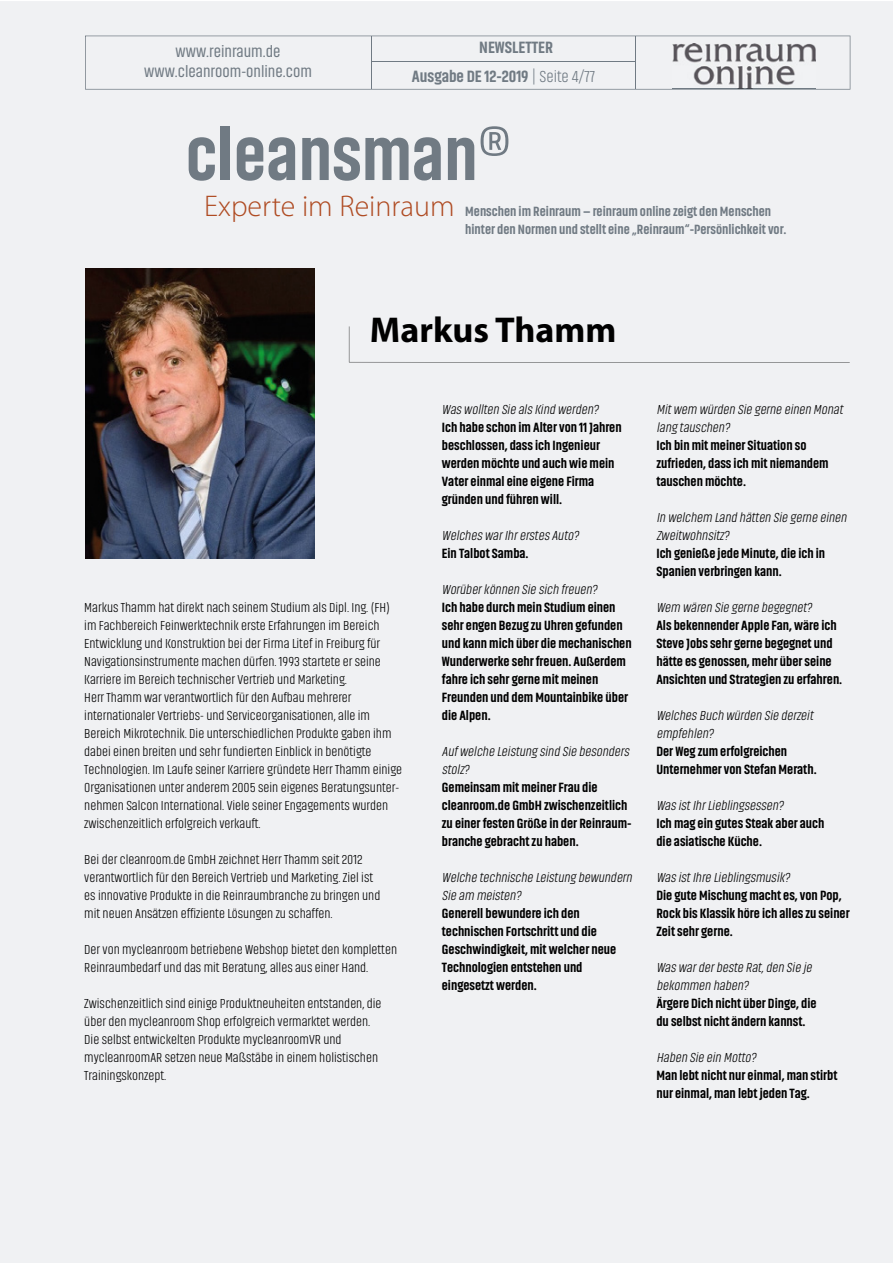
<style>
.page{position:relative;width:893px;height:1263px;background:#fff}
.page>*{position:absolute;margin:0;border:0;box-sizing:border-box;transform-origin:0 0}
.t1{font:800 72px "Akhand";color:#707a83}
.t2{font:700 36px "Myriad Pro";color:#000}
.t3{font:300 30px "Myriad Pro";color:#af4b22}
.t4{font:16.5px/19.8px "Akhand";color:#707a83;text-align:center}
.t5{font:800 16.5px "Akhand";color:#707a83}
.t6{font:300 13.5px/18px "Akhand";color:#000}
.t7{font:800 13.5px/18px "Akhand";color:#000}
.t8{font:italic 300 13.5px/18px "Akhand";color:#000}
.t9{font:800 13.5px/18px "Akhand";color:#707a83}
.s1{font-weight:300}
</style>
<div class="page">
<div style="left:0;top:1px;width:893px;height:1262px;background:#f0f1f3"></div>
<div style="left:85px;top:36px;width:765px;height:54px;background:#f0f1f3"></div>
<img style="left:673px;top:43px;width:143px;height:46px">
<img style="left:673px;top:89px;width:143px;height:1px">
<hr style="left:635px;top:36px;width:1px;height:53px;background:#707a83">
<hr style="left:371px;top:36px;width:1px;height:53px;background:#707a83">
<hr style="left:371px;top:61px;width:265px;height:1px;background:#707a83">
<div style="left:349px;top:326px;width:501px;height:37px;background:#f0f1f3"></div>
<img style="left:86px;top:269px;width:229px;height:289px">
<p class="t4" style="left:144px;top:42px;width:169px">www.reinraum.de www.cleanroom-online.com</p>
<p class="t5" style="left:479px;top:39px;width:75px">NEWSLETTER</p>
<p class="t5" style="left:412px;top:67px;width:185px">Ausgabe DE 12-2019 <span class="s1">| Seite 4/77</span></p>
<h1 class="t1" style="left:186px;top:117px;width:327px">cleansman<span class="s1">®</span></h1>
<h3 class="t3" style="left:204px;top:188px;width:252px">Experte im Reinraum</h3>
<p class="t9" style="left:465px;top:202px;width:323px">Menschen im Reinraum – reinraum online zeigt den Menschen hinter den Normen und stellt eine „Reinraum“-Persönlichkeit vor.</p>
<h2 class="t2" style="left:370px;top:306px;width:248px">Markus Thamm</h2>
<p class="t6" style="left:84px;top:599px;width:319px">Markus Thamm hat direkt nach seinem Studium als Dipl. Ing. (FH) im Fachbereich Feinwerktechnik erste Erfahrungen im Bereich Entwicklung und Konstruktion bei der Firma Litef in Freiburg für Navigationsinstrumente machen dürfen. 1993 startete er seine Karriere im Bereich technischer Vertrieb und Marketing.<br>Herr Thamm war verantwortlich für den Aufbau mehrerer internationaler Vertriebs- und Serviceorganisationen, alle im Bereich Mikrotechnik. Die unterschiedlichen Produkte gaben ihm dabei einen breiten und sehr fundierten Einblick in benötigte Technologien. Im Laufe seiner Karriere gründete Herr Thamm einige Organisationen unter anderem 2005 sein eigenes Beratungsunter&shy;nehmen Salcon International. Viele seiner Engagements wurden zwischenzeitlich erfolgreich verkauft.</p>
<p class="t6" style="left:84px;top:850px;width:298px">Bei der cleanroom.de GmbH zeichnet Herr Thamm seit 2012 verantwortlich für den Bereich Vertrieb und Marketing. Ziel ist es innovative Produkte in die Reinraumbranche zu bringen und mit neuen Ansätzen effiziente Lösungen zu schaffen.</p>
<p class="t6" style="left:84px;top:940px;width:314px">Der von mycleanroom betriebene Webshop bietet den kompletten<br>Reinraumbedarf und das mit Beratung, alles aus einer Hand.</p>
<p class="t6" style="left:84px;top:994px;width:299px">Zwischenzeitlich sind einige Produktneuheiten entstanden, die über den mycleanroom Shop erfolgreich vermarktet werden.<br>Die selbst entwickelten Produkte mycleanroomVR und mycleanroomAR setzen neue Maßstäbe in einem holistischen Trainingskonzept.</p>
<p class="t8" style="left:442px;top:401px;width:161px">Was wollten Sie als Kind werden?</p>
<p class="t7" style="left:442px;top:418px;width:181px">Ich habe schon im Alter von 11 Jahren beschlossen, dass ich Ingenieur werden möchte und auch wie mein<br>Vater einmal eine eigene Firma gründen und führen will.</p>
<p class="t8" style="left:442px;top:527px;width:141px">Welches warIhrerstes Auto?</p>
<p class="t7" style="left:442px;top:544px;width:88px">Ein Talbot Samba.</p>
<p class="t8" style="left:442px;top:581px;width:159px">Worüberkönnen Sie sich freuen?</p>
<p class="t7" style="left:442px;top:598px;width:191px">Ich habe durch mein Studium einen sehr engen Bezug zu Uhren gefunden und kann mich über die mechanischen<br>Wunderwerke sehr freuen. Außerdem fahre ich sehr gerne mit meinen<br>Freunden und dem Mountainbike über die Alpen.</p>
<p class="t8" style="left:442px;top:743px;width:191px">Aufwelche Leistung sind Sie besonders stolz?</p>
<p class="t7" style="left:442px;top:778px;width:191px">Gemeinsam mit meiner Frau die cleanroom.de GmbH zwischenzeitlich zu einer festen Größe in der Reinraum&shy;branche gebracht zu haben.</p>
<p class="t8" style="left:442px;top:869px;width:194px">Welche technische Leistung bewundern<br>Sie am meisten?</p>
<p class="t7" style="left:442px;top:904px;width:176px">Generell bewundere ich den technischen Fortschritt und die<br>Geschwindigkeit, mit welcher neue<br>Technologien entstehen und eingesetzt werden.</p>
<p class="t8" style="left:656px;top:401px;width:190px">Mitwem würden Sie gerne einen Monat lang tauschen?</p>
<p class="t7" style="left:656px;top:436px;width:174px">Ich bin mit meiner Situation so zufrieden, dass ich mit niemandem tauschen möchte.</p>
<p class="t8" style="left:656px;top:509px;width:194px">In welchem Land hätten Sie gerne einen<br>Zweitwohnsitz?</p>
<p class="t7" style="left:656px;top:544px;width:170px">Ich genieße jede Minute, die ich in<br>Spanien verbringen kann.</p>
<p class="t8" style="left:656px;top:599px;width:159px">Wem wären Sie gerne begegnet?</p>
<p class="t7" style="left:656px;top:616px;width:187px">Als bekennender Apple Fan, wäre ich Steve Jobs sehr gerne begegnet und hätte es genossen, mehr über seine Ansichten und Strategien zu erfahren.</p>
<p class="t8" style="left:656px;top:707px;width:161px">Welches Buch würden Sie derzeit empfehlen?</p>
<p class="t7" style="left:656px;top:742px;width:162px">Der Weg zum erfolgreichen<br>Unternehmer von Stefan Merath.</p>
<p class="t8" style="left:656px;top:797px;width:131px">Was istIhrLieblingsessen?</p>
<p class="t7" style="left:656px;top:814px;width:170px">Ich mag ein gutes Steak aber auch die asiatische Küche.</p>
<p class="t8" style="left:656px;top:869px;width:137px">Was istIhre Lieblingsmusik?</p>
<p class="t7" style="left:656px;top:886px;width:195px">Die gute Mischung macht es, von Pop,<br>Rock bis Klassik höre ich alles zu seiner<br>Zeit sehr gerne.</p>
<p class="t8" style="left:656px;top:959px;width:159px">Was warderbeste Rat,den Sie je bekommen haben?</p>
<p class="t7" style="left:656px;top:994px;width:162px">Ärgere Dich nicht über Dinge, die du selbst nicht ändern kannst.</p>
<p class="t8" style="left:656px;top:1049px;width:103px">Haben Sie ein Motto?</p>
<p class="t7" style="left:656px;top:1066px;width:183px">Man lebt nicht nur einmal, man stirbt nur einmal, man lebt jeden Tag.</p>
</div>
